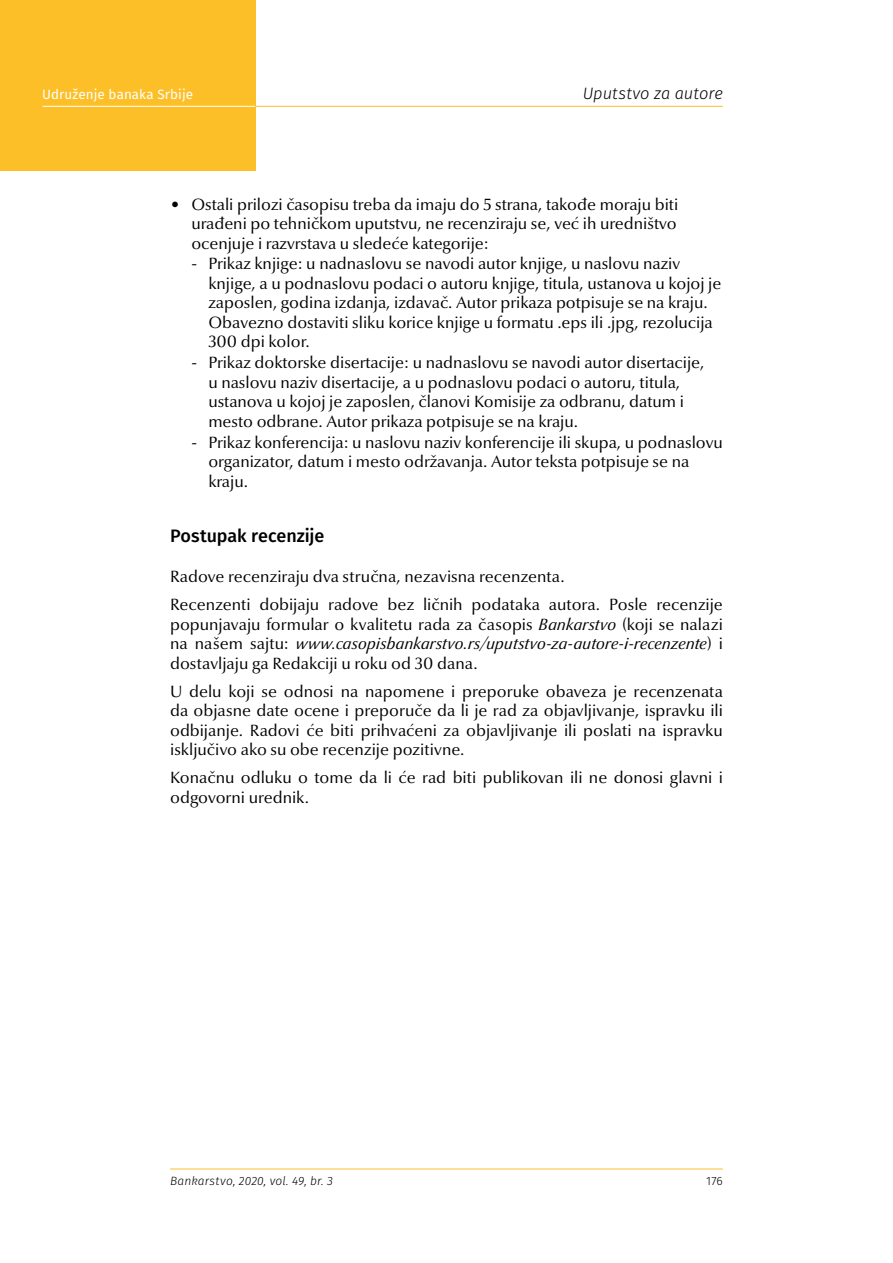
<style>
.page{position:relative;width:893px;height:1263px;background:#fff}
.page>*{position:absolute;margin:0;border:0;box-sizing:border-box;transform-origin:0 0}
.t1{font:500 18px "Fira Sans";letter-spacing:-.005em;color:#000}
.t2{font:16.5px/19.5px "Optima Nova LT Pro";color:#000}
.t3{font:italic 300 16.5px "Fira Sans";color:#000}
.t4{font:13.5px "Fira Sans";letter-spacing:.01em;color:#fff}
.t5{font:italic 300 12px "Fira Sans";letter-spacing:.01em;color:#000}
.t6{font:300 12px "Fira Sans";color:#000}
.s1{font-style:italic}
</style>
<div class="page">
<div style="left:0;top:0;width:255px;height:170px;background:#fcbf28"></div>
<hr style="left:255px;top:106px;width:468px;height:1px;background:#fcbf28">
<hr style="left:170px;top:1168px;width:553px;height:1px;background:#fcbf28">
<hr style="left:43px;top:106px;width:212px;height:1px;background:#fff">
<p class="t4" style="left:42px;top:84px;width:153px">Udruženje banaka Srbije</p>
<p class="t3" style="left:583px;top:81px;width:142px">Uputstvo za autore</p>
<p class="t2" style="left:191px;top:194px;width:489px;text-align:justify;text-indent:-21px">• Ostali prilozi časopisu treba da imaju do 5 strana, takođe moraju biti urađeni po tehničkom uputstvu, ne recenziraju se, već ih uredništvo ocenjuje i razvrstava u sledeće kategorije:</p>
<p class="t2" style="left:208px;top:254px;width:515px;text-indent:-17px">- Prikaz knjige: u nadnaslovu se navodi autor knjige, u naslovu naziv knjige, a u podnaslovu podaci o autoru knjige, titula, ustanova u kojoj je zaposlen, godina izdanja, izdavač. Autor prikaza potpisuje se na kraju.<br>Obavezno dostaviti sliku korice knjige u formatu .eps ili .jpg, rezolucija 300 dpi kolor.</p>
<p class="t2" style="left:208px;top:353px;width:498px;text-indent:-17px">- Prikaz doktorske disertacije: u nadnaslovu se navodi autor disertacije, u naslovu naziv disertacije, a u podnaslovu podaci o autoru, titula, ustanova u kojoj je zaposlen, članovi Komisije za odbranu, datum i mesto odbrane. Autor prikaza potpisuje se na kraju.</p>
<p class="t2" style="left:208px;top:432px;width:516px;text-indent:-17px">- Prikaz konferencija: u naslovu naziv konferencije ili skupa, u podnaslovu organizator, datum i mesto održavanja. Autor teksta potpisuje se na kraju.</p>
<p class="t1" style="left:170px;top:521px;width:156px">Postupak recenzije</p>
<p class="t2" style="left:170px;top:563px;width:554px;line-height:28px">Radove recenziraju dva stručna, nezavisna recenzenta.<br>Recenzenti dobijaju radove bez ličnih podataka autora. Posle recenzije</p>
<p class="t2" style="left:170px;top:614px;width:554px;text-align:justify">popunjavaju formular o kvalitetu rada za časopis <span class="s1">Bankarstvo</span> (koji se nalazi na našem sajtu: <span class="s1">www.casopisbankarstvo.rs/uputstvo-za-autore-i-recenzente</span>) i dostavljaju ga Redakciji u roku od 30 dana.</p>
<p class="t2" style="left:170px;top:681px;width:554px;text-align:justify">U delu koji se odnosi na napomene i preporuke obaveza je recenzenata da objasne date ocene i preporuče da li je rad za objavljivanje, ispravku ili odbijanje. Radovi će biti prihvaćeni za objavljivanje ili poslati na ispravku isključivo ako su obe recenzije pozitivne.</p>
<p class="t2" style="left:170px;top:768px;width:554px">Konačnu odluku o tome da li će rad biti publikovan ili ne donosi glavni i odgovorni urednik.</p>
<p class="t5" style="left:170px;top:1172px;width:164px">Bankarstvo, 2020, vol. 49, br. 3</p>
<p class="t6" style="left:706px;top:1172px;width:18px">176</p>
</div>
